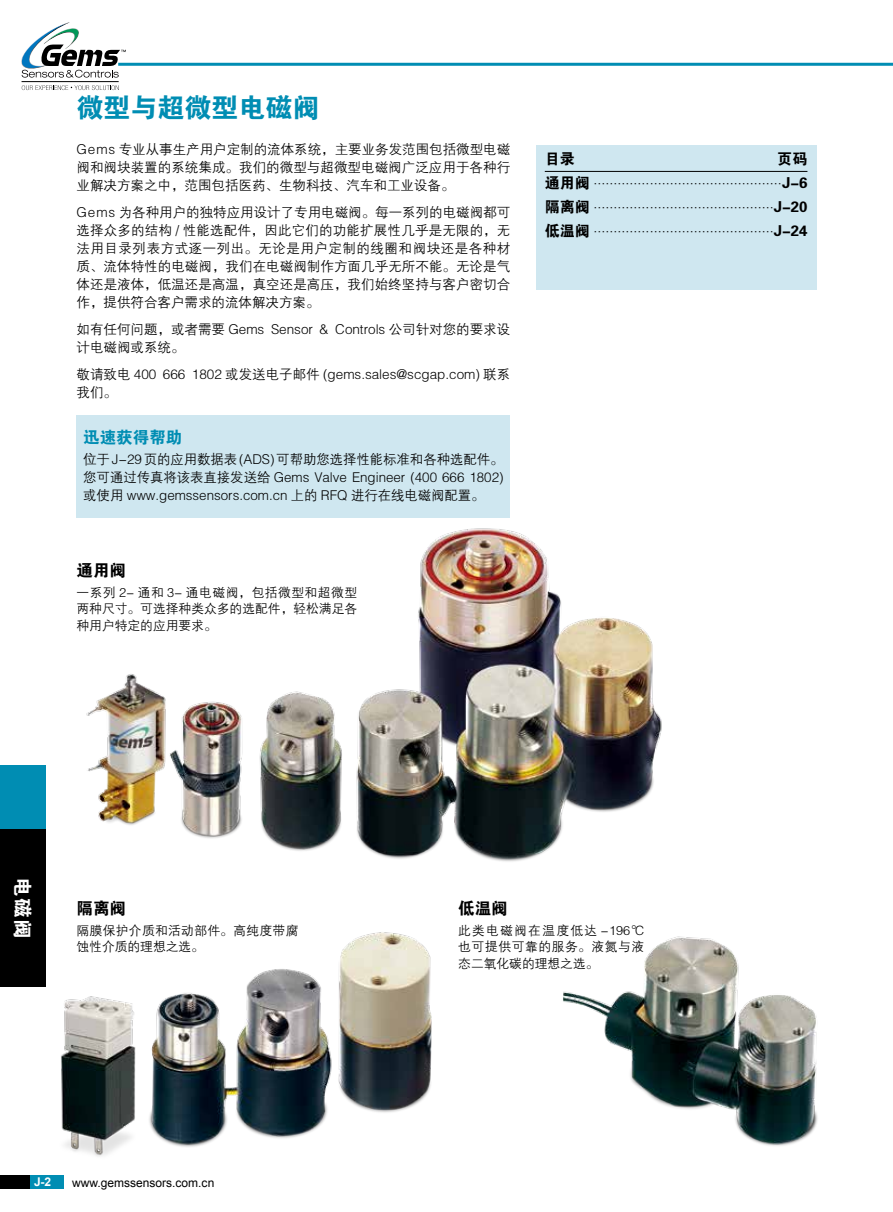
<style>
.page{position:relative;width:893px;height:1212px;background:#fff}
.page>*{position:absolute;margin:0;border:0;box-sizing:border-box;transform-origin:0 0}
.t1{font:27px "FZDHTJW GB1 0";color:#008db3}
.t2{font:19.5px "FZDHTJW GB1 0";color:#fff}
.t3{font:16.5px "FZDHTJW GB1 0";color:#000}
.t4{font:16.5px "FZDHTJW GB1 0";color:#008db3}
.t5{font:15px "FZDHTJW GB1 0";color:#000}
.t6{font:13.5px/18px "FZZDXJW GB1 0";color:#000;text-align:justify}
.t7{font:12.75px/16.5px "FZZDXJW GB1 0";letter-spacing:.025em;color:#000;text-align:justify}
.t8{font:12px/24px "Arial";color:#000;text-align:justify}
.t9{font:700 12px "Arial";color:#fff}
.s1{font-family:"FZDHTJW GB1 0";font-size:15px}
</style>
<div class="page">
<img style="left:563px;top:936px;width:255px;height:210px">
<img style="left:86px;top:528px;width:576px;height:334px">
<img style="left:61px;top:932px;width:371px;height:225px">
<div style="left:0;top:1175px;width:31px;height:14px;background:#000"></div>
<div style="left:31px;top:1175px;width:33px;height:14px;background:#008db3"></div>
<hr style="left:118px;top:63px;width:775px;height:3px;background:#008db3">
<svg style="left:22px;top:85px;width:97px;height:5px"></svg>
<hr style="left:22px;top:81px;width:97px;height:1px;background:#000">
<svg style="left:21px;top:22px;width:105px;height:56px"></svg>
<div style="left:0;top:765px;width:46px;height:64px;background:#008db3"></div>
<div style="left:0;top:829px;width:46px;height:157px;background:#000"></div>
<div style="left:77px;top:415px;width:433px;height:103px;background:#cfe7f0"></div>
<div style="left:536px;top:145px;width:280px;height:145px;background:#cfe7f0"></div>
<hr style="left:545px;top:171px;width:262px;height:1px;background:#000">
<h1 class="t1" style="left:77px;top:93px;width:245px">微型与超微型电磁阀</h1>
<p class="t6" style="left:77px;top:141px;width:435px">Gems 专业从事生产用户定制的流体系统，主要业务发范围包括微型电磁阀和阀块装置的系统集成。我们的微型与超微型电磁阀广泛应用于各种行业解决方案之中，范围包括医药、生物科技、汽车和工业设备。</p>
<p class="t6" style="left:77px;top:204px;width:435px">Gems 为各种用户的独特应用设计了专用电磁阀。每一系列的电磁阀都可选择众多的结构 / 性能选配件，因此它们的功能扩展性几乎是无限的，无法用目录列表方式逐一列出。无论是用户定制的线圈和阀块还是各种材质、流体特性的电磁阀，我们在电磁阀制作方面几乎无所不能。无论是气体还是液体，低温还是高温，真空还是高压，我们始终坚持与客户密切合作，提供符合客户需求的流体解决方案。</p>
<p class="t6" style="left:77px;top:321px;width:435px">如有任何问题，或者需要 Gems Sensor &amp; Controls 公司针对您的要求设计电磁阀或系统。</p>
<p class="t6" style="left:77px;top:366px;width:435px">敬请致电 400 666 1802 或发送电子邮件 (gems.sales@scgap.com) 联系我们。</p>
<p class="t4" style="left:83px;top:428px;width:101px">迅速获得帮助</p>
<p class="t6" style="left:83px;top:451px;width:422px">位于J-29页的应用数据表(ADS)可帮助您选择性能标准和各种选配件。您可通过传真将该表直接发送给 Gems Valve Engineer (400 666 1802)或使用 www.gemssensors.com.cn 上的 RFQ 进行在线电磁阀配置。</p>
<p class="t3" style="left:77px;top:561px;width:51px">通用阀</p>
<p class="t7" style="left:77px;top:585px;width:282px">一系列 2- 通和 3- 通电磁阀，包括微型和超微型两种尺寸。可选择种类众多的选配件，轻松满足各种用户特定的应用要求。</p>
<p class="t5" style="left:545px;top:151px;width:31px">目录</p>
<p class="t5" style="left:777px;top:151px;width:32px">页码</p>
<p class="t8" style="left:545px;top:172px;width:264px"><span class="s1">通用阀</span> ···············································<span class="s1">J-6隔离阀</span> ·············································<span class="s1">J-20低温阀</span> ·············································<span class="s1">J-24</span></p>
<h2 class="t2" style="left:33px;top:877px;width:63px;rotate:90deg">电磁阀</h2>
<p class="t3" style="left:77px;top:899px;width:51px">隔离阀</p>
<p class="t7" style="left:77px;top:922px;width:223px">隔膜保护介质和活动部件。高纯度带腐蚀性介质的理想之选。</p>
<p class="t3" style="left:458px;top:899px;width:51px">低温阀</p>
<p class="t7" style="left:458px;top:922px;width:187px">此类电磁阀在温度低达 -196℃也可提供可靠的服务。液氮与液态二氧化碳的理想之选。</p>
<p class="t9" style="left:34px;top:1174px;width:19px">J-2</p>
<p class="t8" style="left:72px;top:1170px;width:144px">www.gemssensors.com.cn</p>
</div>
